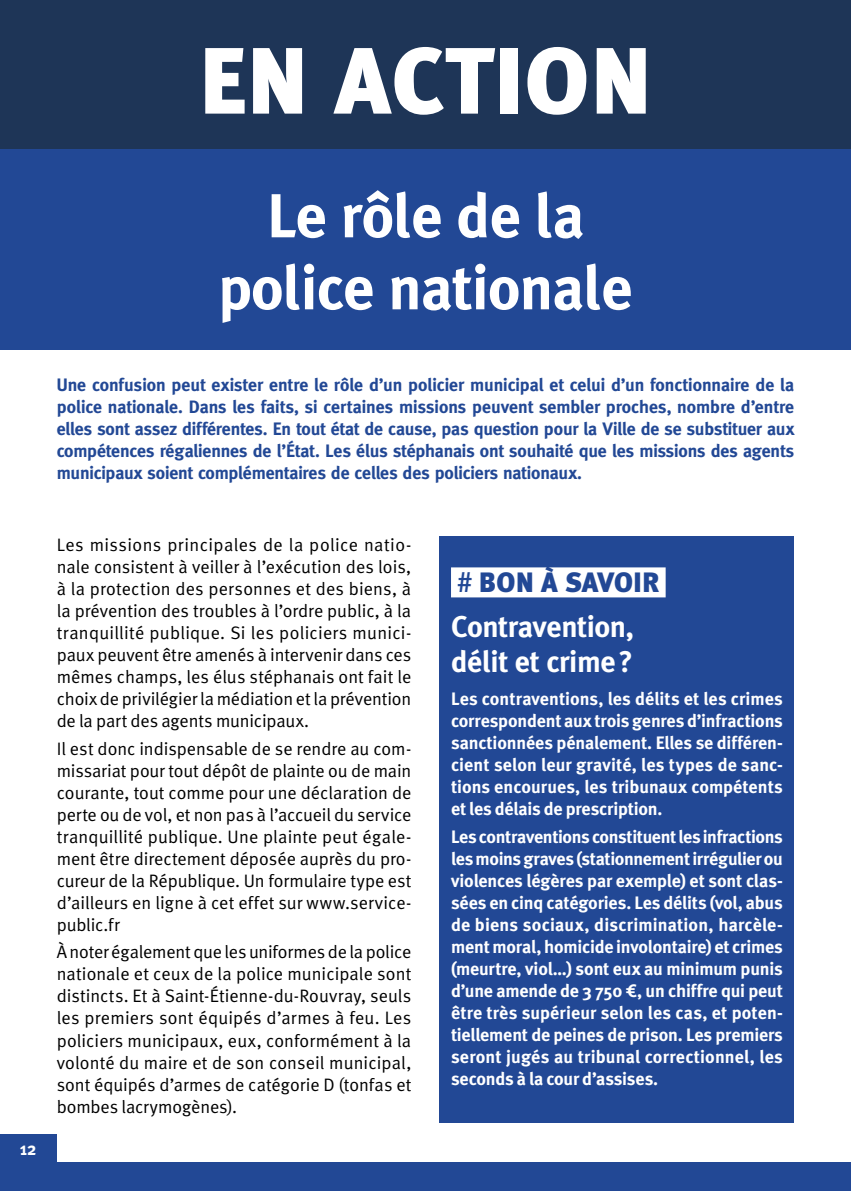
<style>
.page{position:relative;width:851px;height:1191px;background:#fff}
.page>*{position:absolute;margin:0;border:0;box-sizing:border-box;transform-origin:0 0}
.t1{font:94px "Meta Black Caps";color:#fff}
.t2{font:700 62px/72px "Meta Plus";letter-spacing:-.015em;color:#fff;text-align:center}
.t3{font:700 30px/35px "Meta Plus";letter-spacing:-.015em;color:#fff}
.t4{font:28px "Meta Black Caps";color:#224895}
.t5{font:18px/22px "Meta Normal";letter-spacing:-.005em;color:#000;text-align:justify}
.t6{font:700 18px/22px "Meta";color:#fff;text-align:justify}
.t7{font:700 18px/22px "Meta";letter-spacing:-.01em;color:#224895;text-align:justify}
.t8{font:700 18px "Meta Plus";color:#fff;scale:.95 1}
.s1{font-family:"Meta";font-weight:500}
</style>
<div class="page">
<div style="left:0;top:1134px;width:57px;height:28px;background:#224895"></div>
<div style="left:0;top:1162px;width:850px;height:29px;background:#224895"></div>
<div style="left:0;top:0;width:850px;height:350px;background:#224895"></div>
<div style="left:0;top:0;width:850px;height:149px;background:#1e3557"></div>
<div style="left:439px;top:537px;width:355px;height:586px;background:#224895"></div>
<div style="left:451px;top:567px;width:214px;height:30px;background:#fff"></div>
<h1 class="t1" style="left:199px;top:24px;width:455px">EN ACTION</h1>
<h2 class="t2" style="left:218px;top:179px;width:416px">Le rôle de la police nationale</h2>
<p class="t7" style="left:57px;top:374px;width:739px">Une confusion peut exister entre le rôle d’un policier municipal et celui d’un fonctionnaire de la police nationale. Dans les faits, si certaines missions peuvent sembler proches, nombre d’entre elles sont assez différentes. En tout état de cause, pas question pour la Ville de se substituer aux compétences régaliennes de l’État. Les élus stéphanais ont souhaité que les missions des agents municipaux soient complémentaires de celles des policiers nationaux.</p>
<p class="t8" style="left:20px;top:1138px;width:19px">12</p>
<p class="t5" style="left:57px;top:533px;width:356px">Les missions principales de la police natio&shy;nale consistent à veiller à l’exécution des lois, à la protection des personnes et des biens, à la prévention des troubles à l’ordre public, à la tranquillité publique. Si les policiers munici&shy;paux peuvent être amenés à intervenir dans ces mêmes champs, les élus stéphanais ont fait le choix de privilégier la médiation et la prévention de la part des agents municipaux.</p>
<p class="t5" style="left:57px;top:737px;width:356px">Il est donc indispensable de se rendre au com&shy;missariat pour tout dépôt de plainte ou de main courante, tout comme pour une déclaration de perte ou de vol, et non pas à l’accueil du service tranquillité publique. Une plainte peut égale&shy;ment être directement déposée auprès du pro&shy;cureur de la République. Un formulaire type est d’ailleurs en ligne à cet effet sur www.service&shy;public.fr</p>
<p class="t5" style="left:57px;top:941px;width:356px">À noter également que les uniformes de la police nationale et ceux de la police municipale sont distincts. Et à Saint-Étienne-du-Rouvray, seuls les premiers sont équipés d’armes à feu. Les policiers municipaux, eux, conformément à la volonté du maire et de son conseil municipal, sont équipés d’armes de catégorie D (tonfas et bombes lacrymogènes).</p>
<h3 class="t4" style="left:457px;top:566px;width:203px"><span class="s1">#</span> BON À SAVOIR</h3>
<h3 class="t3" style="left:451px;top:609px;width:184px">Contravention, délit et crime?</h3>
<p class="t6" style="left:451px;top:688px;width:333px">Les contraventions, les délits et les crimes correspondent aux trois genres d’infractions sanctionnées pénalement. Elles se différen&shy;cient selon leur gravité, les types de sanc&shy;tions encourues, les tribunaux compétents et les délais de prescription.</p>
<p class="t6" style="left:451px;top:825px;width:333px">Les contraventions constituent les infractions les moins graves (stationnement irrégulier ou violences légères par exemple) et sont clas&shy;sées en cinq catégories. Les délits (vol, abus de biens sociaux, discrimination, harcèle&shy;ment moral, homicide involontaire) et crimes (meurtre, viol…) sont eux au minimum punis d’une amende de 3 750 €, un chiffre qui peut être très supérieur selon les cas, et poten&shy;tiellement de peines de prison. Les premiers seront jugés au tribunal correctionnel, les seconds à la cour d’assises.</p>
</div>
